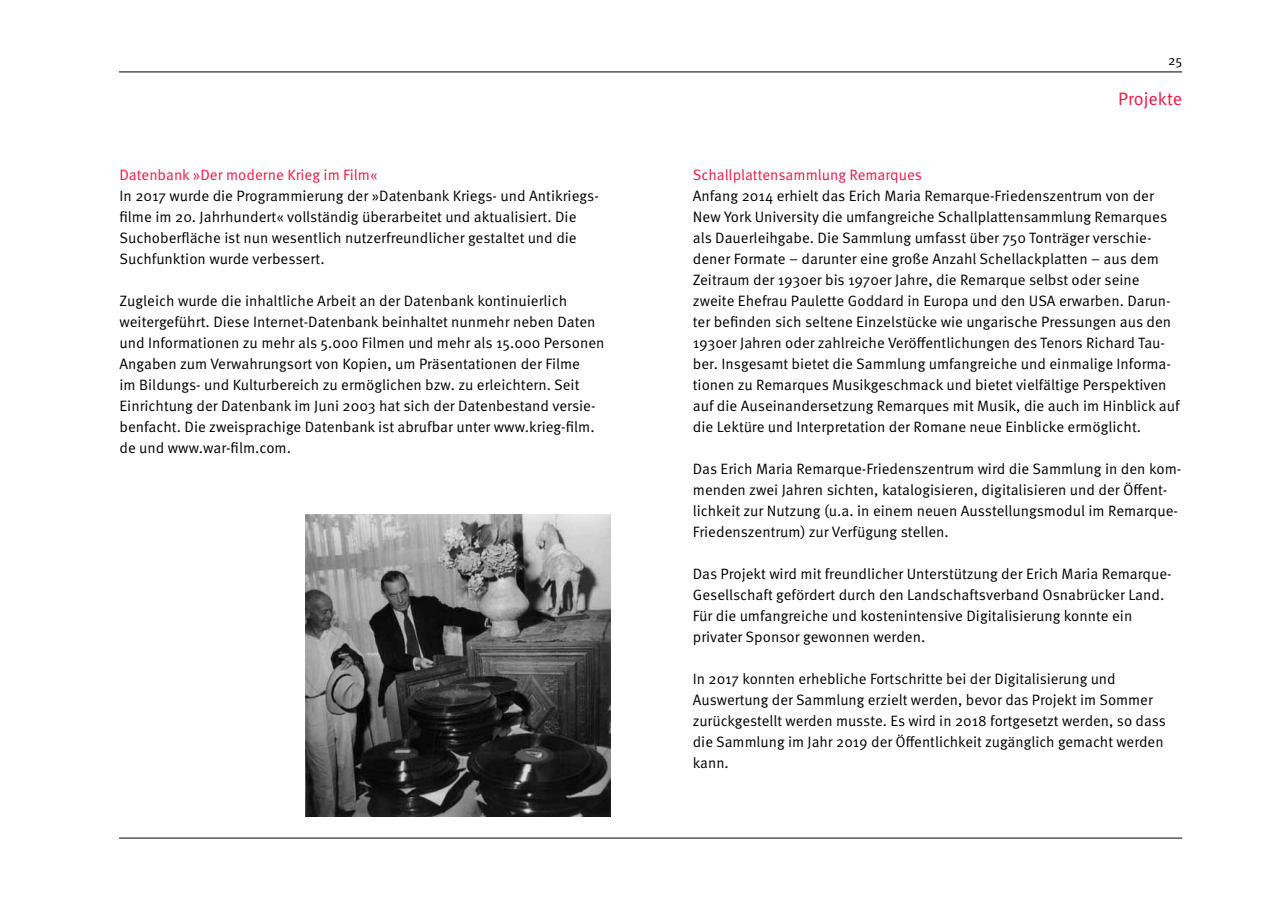
<style>
.page{position:relative;width:1280px;height:910px;background:#fff}
.page>*{position:absolute;margin:0;border:0;box-sizing:border-box;transform-origin:0 0}
.t1{font:18px "Meta OT";color:#ed1846}
.t2{font:15px/21px "Meta OT";color:#000}
.t3{font:15px "Meta OT";color:#ed1846}
.t4{font:13.5px "Meta OT";color:#000}
</style>
<div class="page">
<hr style="left:119px;top:72px;width:1063px;height:1px;background:#000">
<hr style="left:119px;top:838px;width:1063px;height:1px;background:#000">
<img style="left:305px;top:515px;width:305px;height:301px">
<p class="t3" style="left:119px;top:166px;width:260px">Datenbank »Der moderne Krieg im Film«</p>
<p class="t2" style="left:119px;top:186px;width:481px">In 2017 wurde die Programmierung der »Datenbank Kriegs- und Antikriegs&shy;filme im 20. Jahrhundert« vollständig überarbeitet und aktualisiert. Die Suchoberfläche ist nun wesentlich nutzerfreundlicher gestaltet und die Suchfunktion wurde verbessert.</p>
<p class="t2" style="left:119px;top:291px;width:486px">Zugleich wurde die inhaltliche Arbeit an der Datenbank kontinuierlich weitergeführt. Diese Internet-Datenbank beinhaltet nunmehr neben Daten und Informationen zu mehr als 5.000 Filmen und mehr als 15.000 Personen Angaben zum Verwahrungsort von Kopien, um Präsentationen der Filme<br>im Bildungs- und Kulturbereich zu ermöglichen bzw. zu erleichtern. Seit Einrichtung der Datenbank im Juni 2003 hat sich der Datenbestand versie&shy;benfacht. Die zweisprachige Datenbank ist abrufbar unter www.krieg-film. de und www.war-film.com.</p>
<p class="t4" style="left:1168px;top:53px;width:16px">25</p>
<p class="t1" style="left:1118px;top:88px;width:65px">Projekte</p>
<p class="t3" style="left:693px;top:166px;width:231px">Schallplattensammlung Remarques</p>
<p class="t2" style="left:693px;top:186px;width:488px">Anfang 2014 erhielt das Erich Maria Remarque-Friedenszentrum von der New York University die umfangreiche Schallplattensammlung Remarques als Dauerleihgabe. Die Sammlung umfasst über 750 Tonträger verschie&shy;dener Formate – darunter eine große Anzahl Schellackplatten – aus dem Zeitraum der 1930er bis 1970er Jahre, die Remarque selbst oder seine zweite Ehefrau Paulette Goddard in Europa und den USA erwarben. Darun&shy;ter befinden sich seltene Einzelstücke wie ungarische Pressungen aus den 1930er Jahren oder zahlreiche Veröffentlichungen des Tenors Richard Tau&shy;ber. Insgesamt bietet die Sammlung umfangreiche und einmalige Informa&shy;tionen zu Remarques Musikgeschmack und bietet vielfältige Perspektiven auf die Auseinandersetzung Remarques mit Musik, die auch im Hinblick auf die Lektüre und Interpretation der Romane neue Einblicke ermöglicht.</p>
<p class="t2" style="left:693px;top:459px;width:490px">Das Erich Maria Remarque-Friedenszentrum wird die Sammlung in den kom&shy;menden zwei Jahren sichten, katalogisieren, digitalisieren und der Öffent&shy;lichkeit zur Nutzung (u.a. in einem neuen Ausstellungsmodul im Remarque-Friedenszentrum) zur Verfügung stellen.</p>
<p class="t2" style="left:693px;top:564px;width:480px">Das Projekt wird mit freundlicher Unterstützung der Erich Maria Remarque-Gesellschaft gefördert durch den Landschaftsverband Osnabrücker Land.<br>Für die umfangreiche und kostenintensive Digitalisierung konnte ein privater Sponsor gewonnen werden.</p>
<p class="t2" style="left:693px;top:669px;width:475px">In 2017 konnten erhebliche Fortschritte bei der Digitalisierung und Auswertung der Sammlung erzielt werden, bevor das Projekt im Sommer zurückgestellt werden musste. Es wird in 2018 fortgesetzt werden, so dass die Sammlung im Jahr 2019 der Öffentlichkeit zugänglich gemacht werden kann.</p>
</div>
